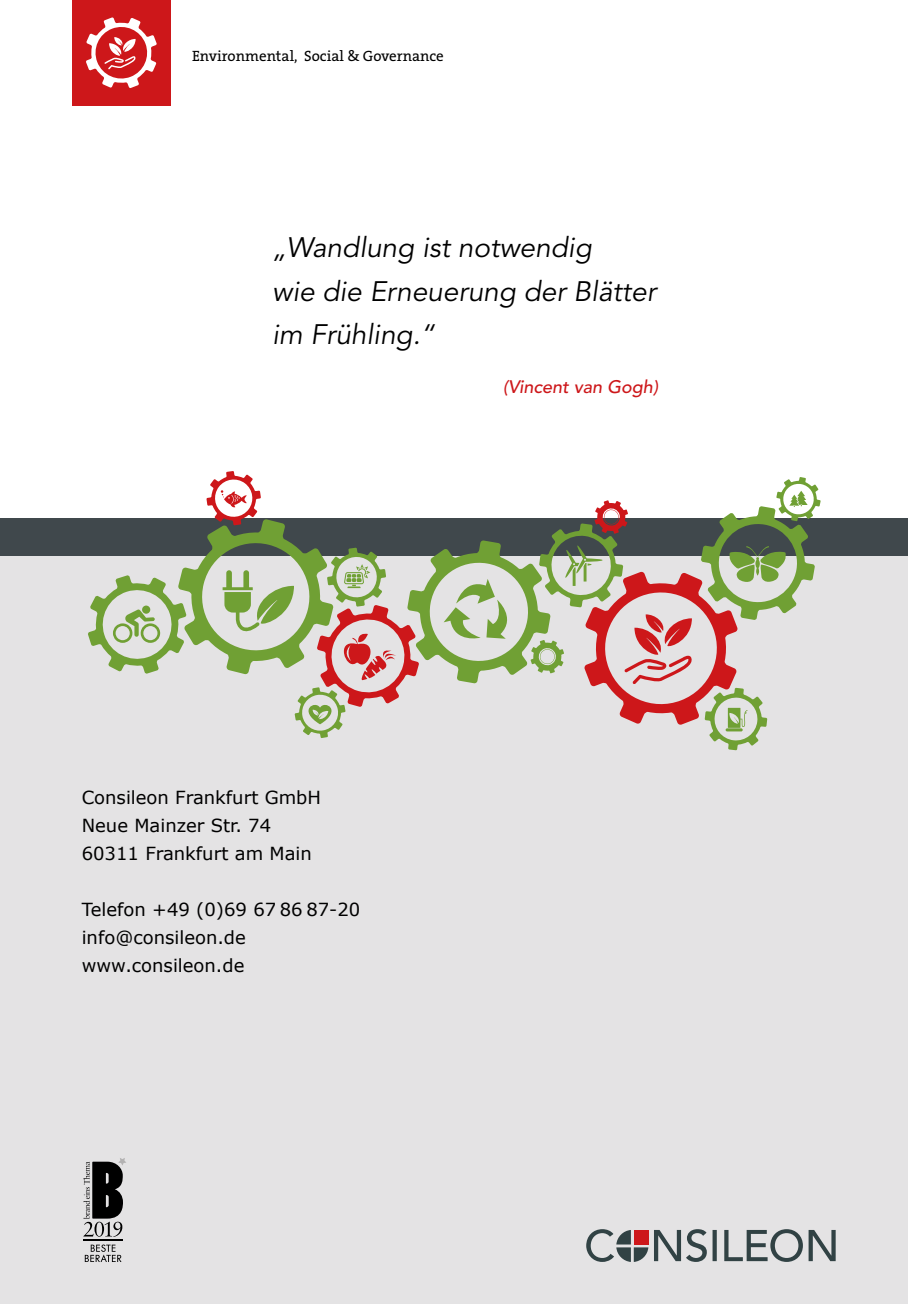
<style>
.page{position:relative;width:908px;height:1304px;background:#fff}
.page>*{position:absolute;margin:0;border:0;box-sizing:border-box;transform-origin:0 0}
.t1{font:italic 28px/44px "Avenir";color:#000}
.t2{font:18px/28px "Verdana";color:#000}
.t3{font:italic 500 18px "Avenir";color:#cd171a}
.t4{font:15px "The Serif B5 Plain";color:#000}
</style>
<div class="page">
<div style="left:0;top:518px;width:907px;height:786px;background:#e4e3e4"></div>
<div style="left:72px;top:0;width:98px;height:106px;background:#cd171a"></div>
<svg style="left:85px;top:1244px;width:36px;height:18px"></svg>
<hr style="left:83px;top:1240px;width:40px;height:1px;background:#000">
<svg style="left:83px;top:1158px;width:43px;height:79px"></svg>
<svg style="left:586px;top:1229px;width:249px;height:33px"></svg>
<div style="left:633px;top:1230px;width:15px;height:14px;background:#cd171a"></div>
<div style="left:0;top:518px;width:907px;height:38px;background:#40484c"></div>
<svg style="left:86px;top:17px;width:71px;height:71px"></svg>
<svg style="left:206px;top:477px;width:614px;height:273px"></svg>
<svg style="left:88px;top:506px;width:726px;height:177px"></svg>
<p class="t4" style="left:192px;top:48px;width:253px">Environmental, Social &amp; Governance</p>
<h1 class="t1" style="left:272px;top:226px;width:385px">„Wandlung ist notwendig<br>wie die Erneuerung der Blätter im Frühling.“</h1>
<p class="t3" style="left:503px;top:376px;width:156px">(Vincent van Gogh)</p>
<p class="t2" style="left:82px;top:782px;width:241px">Consileon Frankfurt GmbH<br>Neue Mainzer Str. 74<br>60311 Frankfurt am Main</p>
<p class="t2" style="left:82px;top:894px;width:280px">Telefon +49 (0)69 67 86 87-20 info@consileon.de www.consileon.de</p>
</div>
